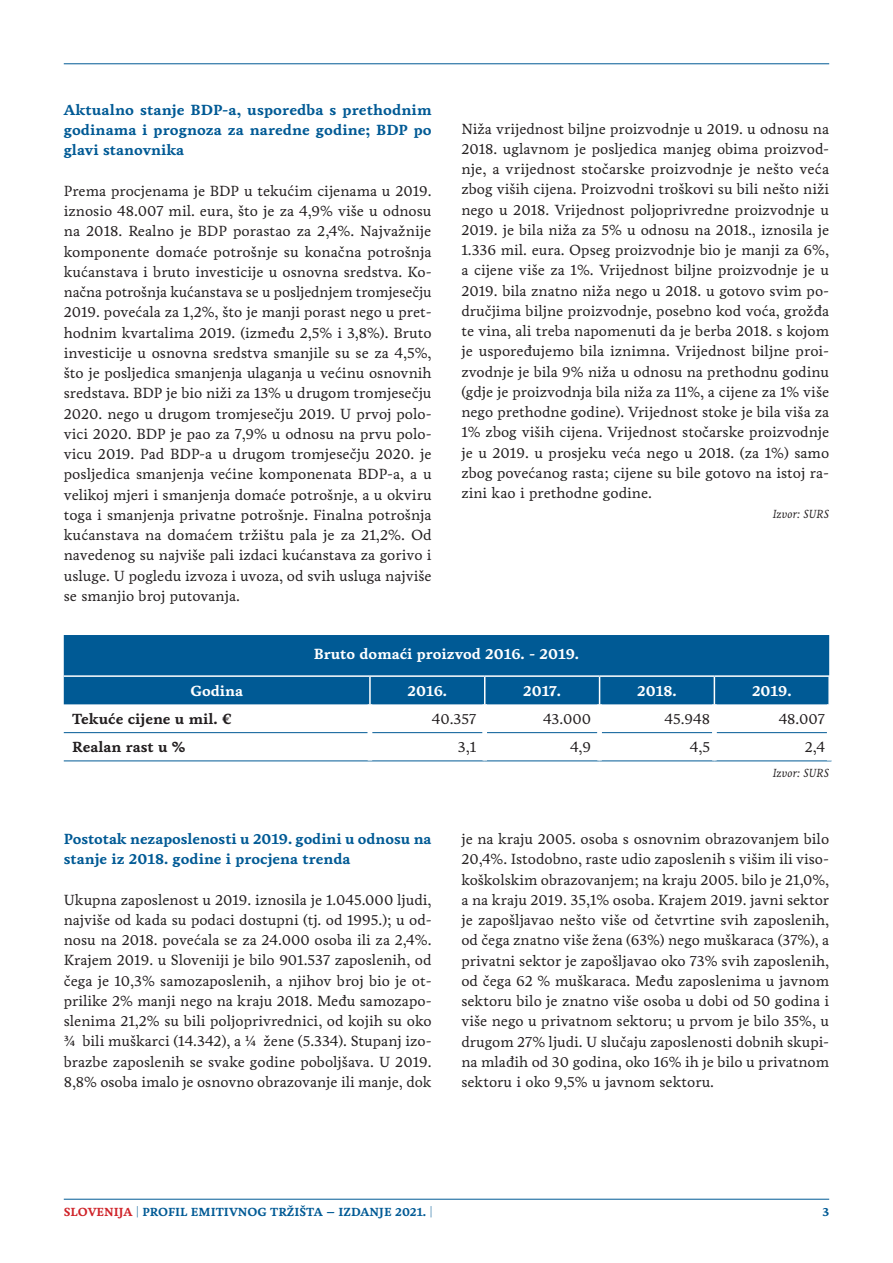
<style>
.page{position:relative;width:893px;height:1263px;background:#fff}
.page>*{position:absolute;margin:0;border:0;box-sizing:border-box;transform-origin:0 0}
.tekst{font:15px/20.2px "Livory";color:#231f20;text-align:justify}
.tekst-2{font:700 15px/20.2px "Livory";color:#005a95;text-align:justify}
.tablica_bold_neg{font:700 15px "Livory";color:#fff}
.tablica_1_stupac_bol{font:15px "Livory";color:#231f20}
.tablica_1_stupac_bol-2{font:700 15px "Livory";color:#231f20}
.t1{font:700 12px "Livory";color:#005a95}
.tekst-3{font:italic 12px "Livory";color:#231f20}
.s1{color:#cf2329}
.s2{font-weight:400}
</style>
<div class="page">
<hr style="left:64px;top:1199px;width:765px;height:1px;background:#005a95">
<hr style="left:64px;top:63px;width:765px;height:1px;background:#005a95">
<div style="left:64px;top:635px;width:765px;height:69px;background:#005a95"></div>
<hr style="left:64px;top:732px;width:304px;height:1px;background:#005a95">
<hr style="left:372px;top:732px;width:110px;height:1px;background:#005a95">
<hr style="left:487px;top:732px;width:110px;height:1px;background:#005a95">
<hr style="left:602px;top:732px;width:110px;height:1px;background:#005a95">
<hr style="left:717px;top:732px;width:110px;height:1px;background:#005a95">
<hr style="left:64px;top:760px;width:306px;height:1px;background:#005a95">
<hr style="left:370px;top:760px;width:115px;height:1px;background:#005a95">
<hr style="left:485px;top:760px;width:115px;height:1px;background:#005a95">
<hr style="left:600px;top:760px;width:114px;height:1px;background:#005a95">
<hr style="left:714px;top:760px;width:117px;height:1px;background:#005a95">
<hr style="left:369px;top:677px;width:2px;height:27px;background:#fff">
<svg style="left:484px;top:677px;width:1px;height:27px"></svg>
<div style="left:599px;top:677px;width:229px;height:27px;background:#005a95"></div>
<hr style="left:828px;top:677px;width:2px;height:27px;background:#fff">
<hr style="left:64px;top:675px;width:306px;height:2px;background:#fff">
<hr style="left:370px;top:675px;width:115px;height:2px;background:#fff">
<hr style="left:485px;top:675px;width:115px;height:2px;background:#fff">
<hr style="left:600px;top:675px;width:114px;height:2px;background:#fff">
<hr style="left:714px;top:675px;width:116px;height:2px;background:#fff">
<p class="tekst-2" style="left:64px;top:100px;width:369px">Aktualno stanje BDP-a, usporedba s prethodnim godinama i prognoza za naredne godine; BDP po glavi stanovnika</p>
<p class="tekst" style="left:64px;top:181px;width:369px">Prema procjenama je BDP u tekućim cijenama u 2019. iznosio 48.007 mil. eura, što je za 4,9% više u odnosu na 2018. Realno je BDP porastao za 2,4%. Najvažnije komponente domaće potrošnje su konačna potrošnja kućanstava i bruto investicije u osnovna sredstva. Ko&shy;načna potrošnja kućanstava se u posljednjem tromjesečju 2019. povećala za 1,2%, što je manji porast nego u pret&shy;hodnim kvartalima 2019. (između 2,5% i 3,8%). Bruto investicije u osnovna sredstva smanjile su se za 4,5%, što je posljedica smanjenja ulaganja u većinu osnovnih sredstava. BDP je bio niži za 13% u drugom tromjesečju 2020. nego u drugom tromjesečju 2019. U prvoj polo&shy;vici 2020. BDP je pao za 7,9% u odnosu na prvu polo&shy;vicu 2019. Pad BDP-a u drugom tromjesečju 2020. je posljedica smanjenja većine komponenata BDP-a, a u velikoj mjeri i smanjenja domaće potrošnje, a u okviru toga i smanjenja privatne potrošnje. Finalna potrošnja kućanstava na domaćem tržištu pala je za 21,2%. Od navedenog su najviše pali izdaci kućanstava za gorivo i usluge. U pogledu izvoza i uvoza, od svih usluga najviše se smanjio broj putovanja.</p>
<p class="tekst" style="left:461px;top:118px;width:369px">Niža vrijednost biljne proizvodnje u 2019. u odnosu na 2018. uglavnom je posljedica manjeg obima proizvod&shy;nje, a vrijednost stočarske proizvodnje je nešto veća zbog viših cijena. Proizvodni troškovi su bili nešto niži nego u 2018. Vrijednost poljoprivredne proizvodnje u 2019. je bila niža za 5% u odnosu na 2018., iznosila je 1.336 mil. eura. Opseg proizvodnje bio je manji za 6%, a cijene više za 1%. Vrijednost biljne proizvodnje je u 2019. bila znatno niža nego u 2018. u gotovo svim po&shy;dručjima biljne proizvodnje, posebno kod voća, grožđa te vina, ali treba napomenuti da je berba 2018. s kojom je uspoređujemo bila iznimna. Vrijednost biljne proi&shy;zvodnje je bila 9% niža u odnosu na prethodnu godinu (gdje je proizvodnja bila niža za 11%, a cijene za 1% više nego prethodne godine). Vrijednost stoke je bila viša za 1% zbog viših cijena. Vrijednost stočarske proizvodnje je u 2019. u prosjeku veća nego u 2018. (za 1%) samo zbog povećanog rasta; cijene su bile gotovo na istoj ra&shy;zini kao i prethodne godine.</p>
<p class="tekst-3" style="left:773px;top:507px;width:58px">Izvor: SURS</p>
<p class="tablica_bold_neg" style="left:314px;top:645px;width:267px">Bruto domaći proizvod 2016. - 2019.</p>
<p class="tablica_bold_neg" style="left:191px;top:682px;width:54px">Godina</p>
<p class="tablica_bold_neg" style="left:408px;top:682px;width:41px">2016.</p>
<p class="tablica_bold_neg" style="left:523px;top:682px;width:39px">2017.</p>
<p class="tablica_bold_neg" style="left:637px;top:682px;width:41px">2018.</p>
<p class="tablica_bold_neg" style="left:752px;top:682px;width:41px">2019.</p>
<p class="tablica_1_stupac_bol-2" style="left:72px;top:710px;width:161px">Tekuće cijene u mil. €</p>
<p class="tablica_1_stupac_bol" style="left:432px;top:710px;width:46px">40.357</p>
<p class="tablica_1_stupac_bol" style="left:543px;top:710px;width:50px">43.000</p>
<p class="tablica_1_stupac_bol" style="left:665px;top:710px;width:47px">45.948</p>
<p class="tablica_1_stupac_bol" style="left:779px;top:710px;width:48px">48.007</p>
<p class="tablica_1_stupac_bol-2" style="left:72px;top:738px;width:115px">Realan rast u %</p>
<p class="tablica_1_stupac_bol" style="left:458px;top:738px;width:20px">3,1</p>
<p class="tablica_1_stupac_bol" style="left:570px;top:738px;width:23px">4,9</p>
<p class="tablica_1_stupac_bol" style="left:690px;top:738px;width:22px">4,5</p>
<p class="tablica_1_stupac_bol" style="left:805px;top:738px;width:22px">2,4</p>
<p class="tekst-2" style="left:64px;top:829px;width:369px">Postotak nezaposlenosti u 2019. godini u odnosu na stanje iz 2018. godine i procjena trenda</p>
<p class="tekst" style="left:64px;top:889px;width:369px">Ukupna zaposlenost u 2019. iznosila je 1.045.000 ljudi, najviše od kada su podaci dostupni (tj. od 1995.); u od&shy;nosu na 2018. povećala se za 24.000 osoba ili za 2,4%.<br>Krajem 2019. u Sloveniji je bilo 901.537 zaposlenih, od čega je 10,3% samozaposlenih, a njihov broj bio je ot&shy;prilike 2% manji nego na kraju 2018. Među samozapo&shy;slenima 21,2% su bili poljoprivrednici, od kojih su oko ¾ bili muškarci (14.342), a ¼ žene (5.334). Stupanj izo&shy;brazbe zaposlenih se svake godine poboljšava. U 2019.<br>8,8% osoba imalo je osnovno obrazovanje ili manje, dok</p>
<p class="tekst-3" style="left:773px;top:766px;width:58px">Izvor: SURS</p>
<p class="tekst" style="left:461px;top:829px;width:369px">je na kraju 2005. osoba s osnovnim obrazovanjem bilo 20,4%. Istodobno, raste udio zaposlenih s višim ili viso&shy;koškolskim obrazovanjem; na kraju 2005. bilo je 21,0%, a na kraju 2019. 35,1% osoba. Krajem 2019. javni sektor je zapošljavao nešto više od četvrtine svih zaposlenih, od čega znatno više žena (63%) nego muškaraca (37%), a privatni sektor je zapošljavao oko 73% svih zaposlenih, od čega 62 % muškaraca. Među zaposlenima u javnom sektoru bilo je znatno više osoba u dobi od 50 godina i više nego u privatnom sektoru; u prvom je bilo 35%, u drugom 27% ljudi. U slučaju zaposlenosti dobnih skupi&shy;na mlađih od 30 godina, oko 16% ih je bilo u privatnom sektoru i oko 9,5% u javnom sektoru.</p>
<p class="t1" style="left:64px;top:1205px;width:370px"><span class="s1">SLOVENIJA</span> <span class="s2">|</span> PROFIL EMITIVNOG TRŽIŠTA – IZDANJE 2021. <span class="s2">|</span></p>
<p class="t1" style="left:822px;top:1205px;width:8px">3</p>
</div>
